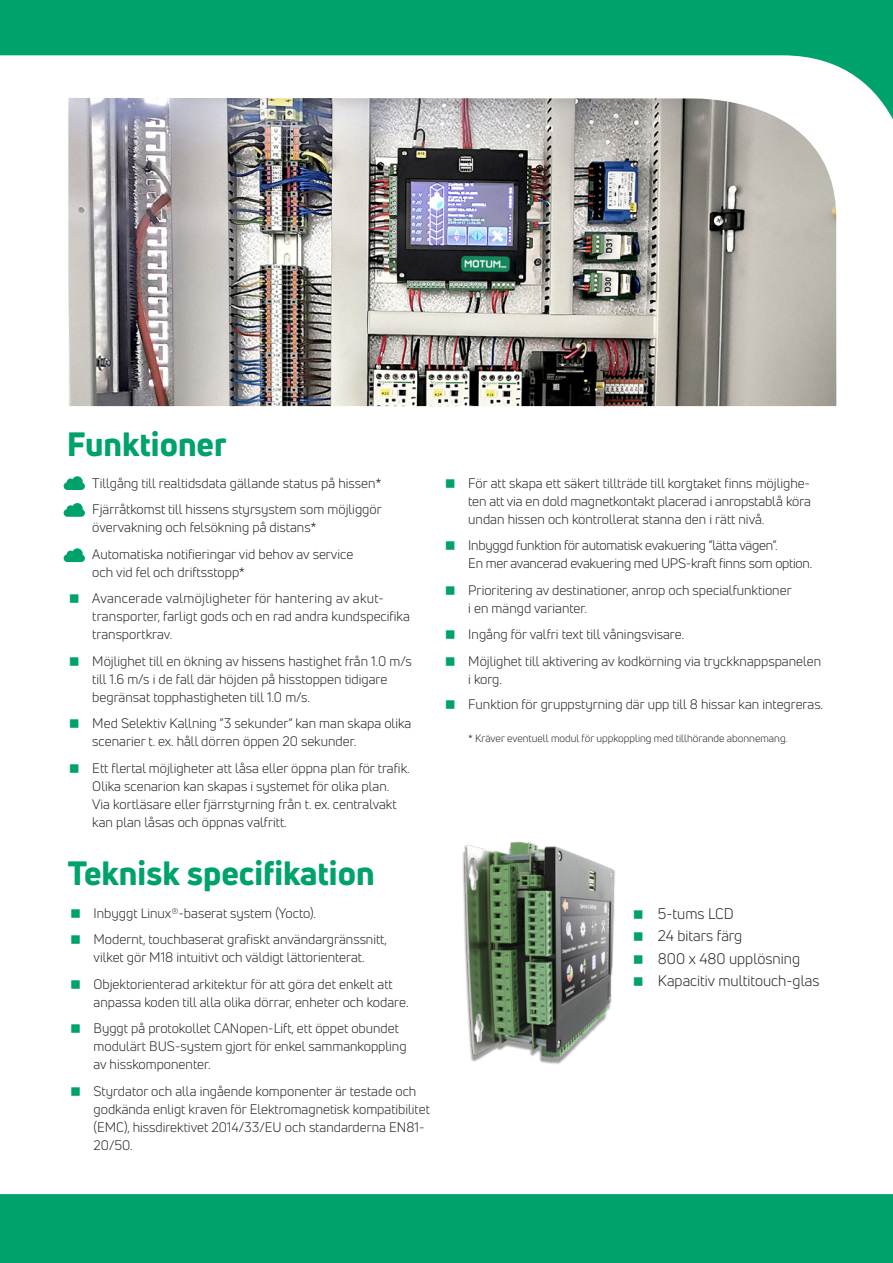
<style>
.page{position:relative;width:893px;height:1263px;background:#fff}
.page>*{position:absolute;margin:0;border:0;box-sizing:border-box;transform-origin:0 0}
.t1{font:800 33px "Uni Neue";color:#00a26c}
.t2{font:15px/22.5px "Uni Neue";color:#231f20}
.t3{font:13.5px/18px "Uni Neue";color:#231f20}
.t4{font:13.5px/18px "Uni Neue";letter-spacing:-.02em;color:#231f20}
.t5{font:13.5px/26.5px "Uni Neue";letter-spacing:.02em;color:#231f20}
.t6{font:10.5px "Uni Neue";color:#231f20}
</style>
<div class="page">
<img style="left:462px;top:841px;width:153px;height:209px">
<svg style="left:64px;top:476px;width:21px;height:14px"></svg>
<svg style="left:64px;top:503px;width:21px;height:14px"></svg>
<svg style="left:64px;top:548px;width:21px;height:14px"></svg>
<img style="left:68px;top:199px;width:768px;height:207px">
<svg style="left:0;top:1050px;width:893px;height:213px"></svg>
<svg style="left:0;top:0;width:893px;height:199px"></svg>
<svg style="left:71px;top:1087px;width:9px;height:8px"></svg>
<h1 class="t1" style="left:67px;top:422px;width:161px">Funktioner</h1>
<p class="t3" style="left:92px;top:470px;width:291px;line-height:26.5px">Tillgång till realtidsdata gällande status på hissen*<br>Fjärråtkomst till hissens styrsystem som möjliggör</p>
<p class="t3" style="left:92px;top:514px;width:263px;line-height:26.5px">övervakning och felsökning på distans*<br>Automatiska notifieringar vid behov av service</p>
<p class="t5" style="left:92px;top:559px;width:293px">och vid fel och driftsstopp*<br>Avancerade valmöjligheter för hantering av akut-</p>
<p class="t3" style="left:92px;top:607px;width:319px">transporter, farligt gods och en rad andra kundspecifika transportkrav.</p>
<p class="t3" style="left:92px;top:652px;width:321px">Möjlighet till en ökning av hissens hastighet från 1.0 m/s till 1.6 m/s i de fall där höjden på hisstoppen tidigare begränsat topphastigheten till 1.0 m/s.</p>
<p class="t3" style="left:92px;top:714px;width:321px">Med Selektiv Kallning ”3 sekunder” kan man skapa olika scenarier t. ex. håll dörren öppen 20 sekunder.</p>
<p class="t3" style="left:92px;top:759px;width:319px">Ett flertal möjligheter att låsa eller öppna plan för trafik.<br>Olika scenarion kan skapas i systemet för olika plan.<br>Via kortläsare eller fjärrstyrning från t. ex. centralvakt kan plan låsas och öppnas valfritt.</p>
<h1 class="t1" style="left:68px;top:851px;width:308px">Teknisk specifikation</h1>
<p class="t3" style="left:94px;top:899px;width:295px;line-height:26.5px">Inbyggt Linux®-baserat system (Yocto).<br>Modernt, touchbaserat grafiskt användargränssnitt,</p>
<p class="t3" style="left:94px;top:944px;width:301px;line-height:26.5px">vilket gör M18 intuitivt och väldigt lättorienterat.<br>Objektorienterad arkitektur för att göra det enkelt att</p>
<p class="t3" style="left:94px;top:988px;width:316px;line-height:26.5px">anpassa koden till alla olika dörrar, enheter och kodare.<br>Byggt på protokollet CANopen-Lift, ett öppet obundet</p>
<p class="t3" style="left:94px;top:1037px;width:315px">modulärt BUS-system gjort för enkel sammankoppling av hisskomponenter.</p>
<p class="t3" style="left:94px;top:1082px;width:338px">Styrdator och alla ingående komponenter är testade och godkända enligt kraven för Elektromagnetisk kompatibilitet (EMC), hissdirektivet 2014/33/EU och standarderna EN81- 20/50.</p>
<p class="t3" style="left:468px;top:474px;width:344px;text-align:justify">För att skapa ett säkert tillträde till korgtaket finns möjlighe&shy;ten att via en dold magnetkontakt placerad i anropstablå köra undan hissen och kontrollerat stanna den i rätt nivå.</p>
<p class="t4" style="left:468px;top:536px;width:346px">Inbyggd funktion för automatisk evakuering ”lätta vägen”.<br>En mer avancerad evakuering med UPS-kraft finns som option.</p>
<p class="t3" style="left:468px;top:581px;width:325px">Prioritering av destinationer, anrop och specialfunktioner i en mängd varianter.</p>
<p class="t3" style="left:468px;top:621px;width:354px;line-height:26.5px">Ingång för valfri text till våningsvisare.<br>Möjlighet till aktivering av kodkörning via tryckknappspanelen</p>
<p class="t3" style="left:468px;top:666px;width:356px;line-height:25px">i korg.<br>Funktion för gruppstyrning där upp till 8 hissar kan integreras.</p>
<p class="t6" style="left:468px;top:732px;width:321px">* Kräver eventuell modul för uppkoppling med tillhörande abonnemang.</p>
<p class="t2" style="left:658px;top:902px;width:163px">5-tums LCD<br>24 bitars färg<br>800 x 480 upplösning<br>Kapacitiv multitouch-glas</p>
</div>
